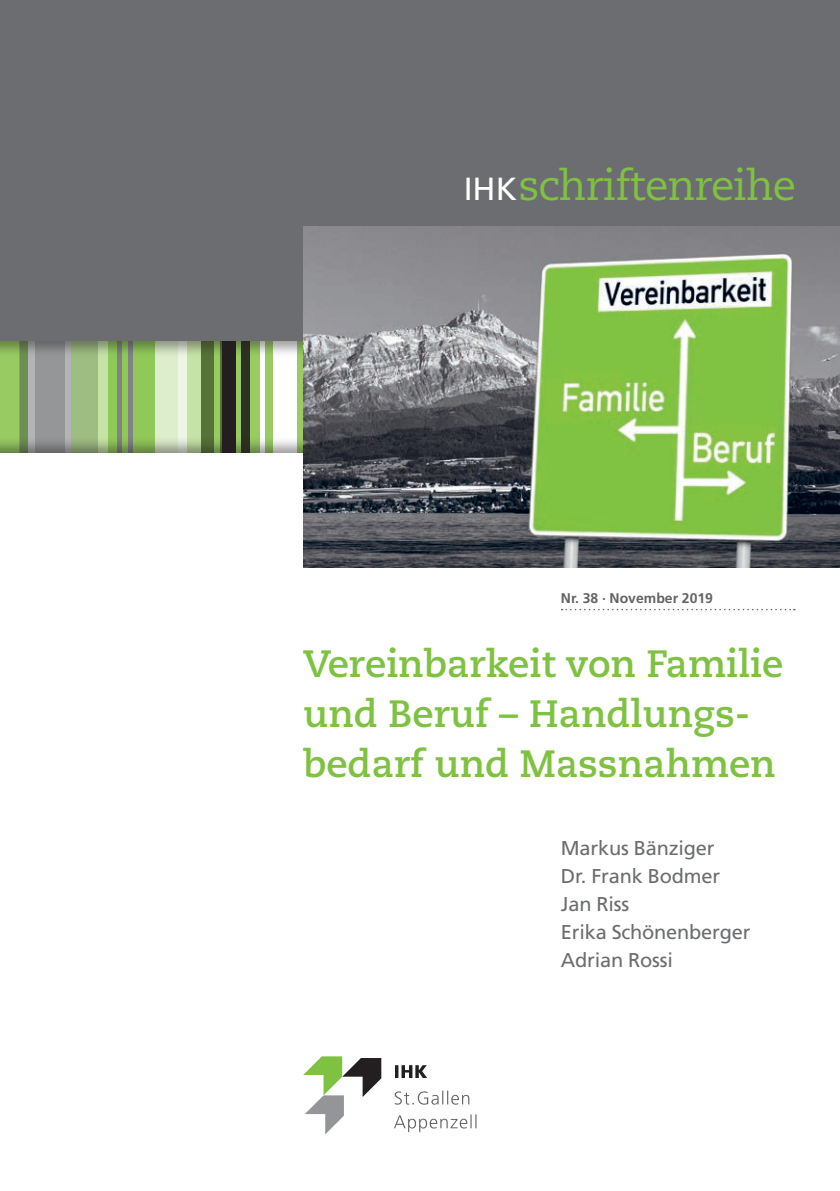
<style>
.page{position:relative;width:840px;height:1191px;background:#fff}
.page>*{position:absolute;margin:0;border:0;box-sizing:border-box;transform-origin:0 0}
.t1{font:42px "Caecilia LT Std";letter-spacing:-.02em;color:#7fc241}
.t2{font:700 38px/50px "Caecilia LT Std";color:#7fc241}
.t3{font:20px/28px "Frutiger LT Std";letter-spacing:-.01em;color:#6c6d70}
.t4{font:700 14px "Frutiger LT Std";color:#636366}
.s1{font-family:"Frutiger LT Std";font-size:32px;color:#fff}
</style>
<div class="page">
<svg style="left:225px;top:309px;width:102px;height:176px;background:#8bb85d"></svg>
<svg style="left:0;top:309px;width:28px;height:176px;background:#91c061"></svg>
<svg style="left:201px;top:309px;width:34px;height:176px;background:#333629"></svg>
<svg style="left:28px;top:358px;width:43px;height:78px"></svg>
<svg style="left:71px;top:358px;width:151px;height:78px;background:#98be72"></svg>
<svg style="left:273px;top:309px;width:24px;height:176px"></svg>
<svg style="left:20px;top:309px;width:8px;height:176px"></svg>
<svg style="left:260px;top:309px;width:5px;height:176px"></svg>
<svg style="left:117px;top:309px;width:4px;height:176px"></svg>
<svg style="left:128px;top:309px;width:4px;height:176px"></svg>
<svg style="left:155px;top:358px;width:31px;height:78px;background:#e1f0d2"></svg>
<div style="left:241px;top:309px;width:8px;height:176px;background:#2e3026"></div>
<svg style="left:214px;top:309px;width:5px;height:176px"></svg>
<svg style="left:35px;top:309px;width:29px;height:176px;background:#8e9092"></svg>
<div style="left:0;top:0;width:839px;height:340px;background:#6c6d70"></div>
<div style="left:0;top:454px;width:839px;height:737px;background:#fff"></div>
<img style="left:303px;top:227px;width:536px;height:340px">
<svg style="left:561px;top:609px;width:233px;height:1px"></svg>
<svg style="left:303px;top:1056px;width:78px;height:78px"></svg>
<svg style="left:394px;top:1114px;width:82px;height:18px"></svg>
<svg style="left:394px;top:1090px;width:75px;height:14px"></svg>
<svg style="left:395px;top:1065px;width:32px;height:13px"></svg>
<h1 class="t1" style="left:463px;top:161px;width:334px"><span class="s1">IHK</span>schriftenreihe</h1>
<p class="t4" style="left:560px;top:590px;width:153px">Nr. 38 · November 2019</p>
<h2 class="t2" style="left:303px;top:640px;width:481px">Vereinbarkeit von Familie und Beruf – Handlungs&shy;bedarf und Massnahmen</h2>
<p class="t3" style="left:560px;top:834px;width:191px">Markus Bänziger<br>Dr. Frank Bodmer<br>Jan Riss<br>Erika Schönenberger<br>Adrian Rossi</p>
</div>
